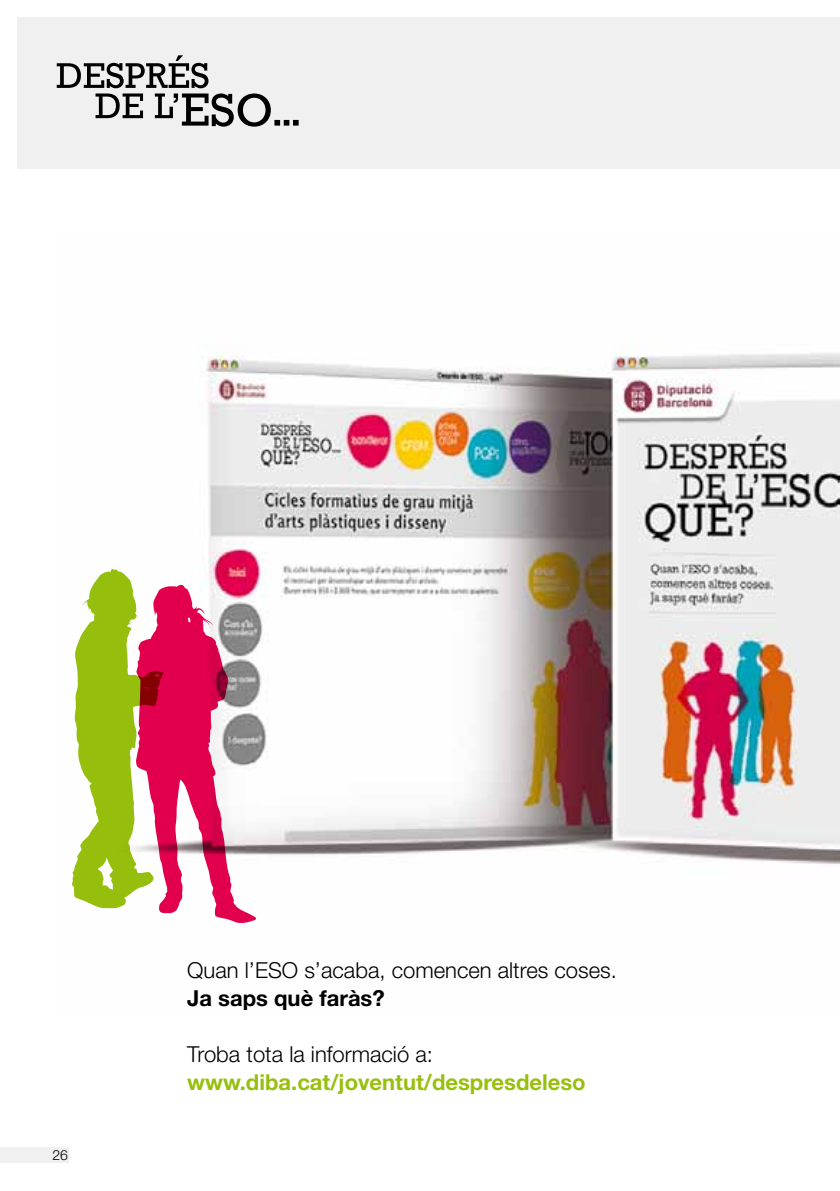
<style>
.page{position:relative;width:840px;height:1191px;background:#fff}
.page>*{position:absolute;margin:0;border:0;box-sizing:border-box;transform-origin:0 0}
.t1{font:300 22px "Helvetica Neue";color:#000}
.t2{font:700 22px "Helvetica Neue";color:#97bf0d}
.t3{font:700 22px "Helvetica Neue";color:#000}
.t4{font:300 14px "Helvetica Neue";color:#000}
</style>
<div class="page">
<img style="left:104px;top:346px;width:735px;height:563px">
<div style="left:17px;top:17px;width:822px;height:151px;background:#f0f0f0"></div>
<svg style="left:72px;top:567px;width:91px;height:341px"></svg>
<svg style="left:136px;top:584px;width:120px;height:339px"></svg>
<div style="left:0;top:1146px;width:68px;height:16px;background:#f0f0f0"></div>
<svg style="left:57px;top:55px;width:241px;height:72px"></svg>
<p class="t4" style="left:52px;top:1146px;width:17px">26</p>
<p class="t1" style="left:187px;top:956px;width:431px">Quan l’ESO s’acaba, comencen altres coses.</p>
<p class="t3" style="left:187px;top:984px;width:199px">Ja saps què faràs?</p>
<p class="t1" style="left:187px;top:1040px;width:247px">Troba tota la informació a:</p>
<p class="t2" style="left:187px;top:1068px;width:400px">www.diba.cat/joventut/despresdeleso</p>
</div>
